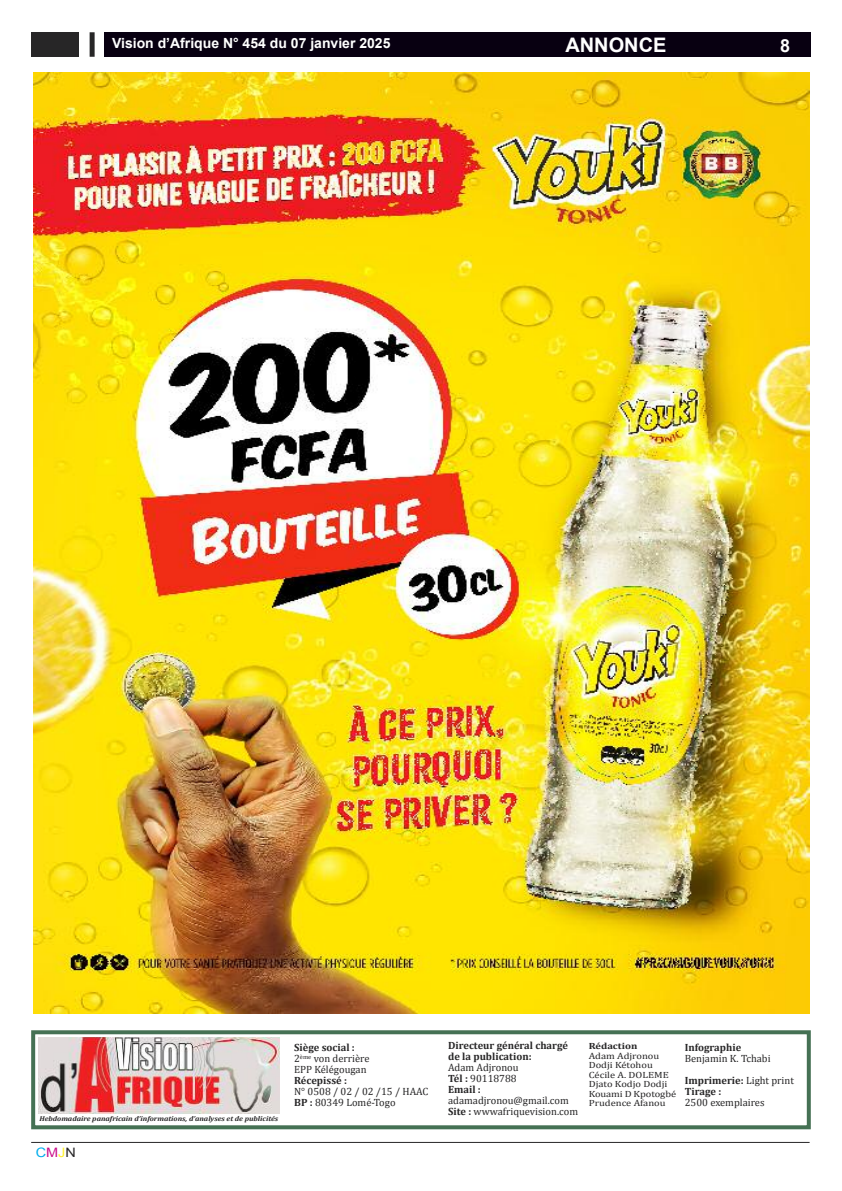
<style>
.page{position:relative;width:842px;height:1191px;background:#fff}
.page>*{position:absolute;margin:0;border:0;box-sizing:border-box;transform-origin:0 0}
.t1{font:700 20px "Arial";color:#fff}
.t2{font:700 18px "Arial";color:#fff}
.t3{font:700 14px "Arial";color:#fff}
.t4{font:13px "Arial";color:#00aded;scale:1.11 1}
.t5{font:10.5px/11px "Cambria";color:#272627}
.t6{font:700 10.5px/11px "Cambria";color:#272627}
.t7{font:9px/9.4px "Cambria";color:#272627;scale:1.17 1}
.t8{font:700 9px "Cambria";color:#272627;scale:1.17 1}
.t9{font:italic 700 7px "Cambria";color:#272627;scale:1.09 1}
.s1{color:#ca0d89}
.s2{color:#fff12a}
.s3{color:#272627}
.s4{font-weight:700}
</style>
<div class="page">
<div style="left:104px;top:32px;width:707px;height:25px;background:#080011"></div>
<div style="left:31px;top:32px;width:47px;height:25px;background:#272627"></div>
<div style="left:90px;top:32px;width:5px;height:25px;background:#272627"></div>
<hr style="left:31px;top:1142px;width:779px;height:1px;background:#272627">
<img style="left:38px;top:1037px;width:241px;height:76px">
<div style="left:31px;top:1030px;width:780px;height:99px;border:4px solid #457154"></div>
<img style="left:33px;top:73px;width:777px;height:941px">
<h3 class="t3" style="left:112px;top:35px;width:280px">Vision d’Afrique N° 454 du 07 janvier 2025</h3>
<h1 class="t1" style="left:565px;top:34px;width:103px">ANNONCE</h1>
<h2 class="t2" style="left:780px;top:36px;width:12px">8</h2>
<p class="t9" style="left:39px;top:1114px;width:221px">Hebdomadaire panafricain d’informations, d’analyses et de publicités</p>
<p class="t4" style="left:36px;top:1144px;width:38px">C<span class="s1">M</span><span class="s2">J</span><span class="s3">N</span></p>
<p class="t5" style="left:294px;top:1041px;width:77px"><span class="s4">Siège social :<br></span>2<sup>ème</sup> von derrière<br>EPP Kélégougan</p>
<p class="t6" style="left:294px;top:1074px;width:54px">Récepissé :</p>
<p class="t5" style="left:294px;top:1085px;width:136px">N° 0508 / 02 / 02 /15 / HAAC<br><span class="s4">BP :</span> 80349 Lomé-Togo</p>
<p class="t6" style="left:448px;top:1039px;width:121px">Directeur général chargé de la publication:</p>
<p class="t5" style="left:448px;top:1061px;width:72px">Adam Adjronou<br><span class="s4">Tél :</span> 90118788<br><span class="s4">Email :</span></p>
<p class="t5" style="left:448px;top:1094px;width:132px">adamadjronou@gmail.com<br><span class="s4">Site :</span> wwwafriquevision.com</p>
<p class="t8" style="left:589px;top:1040px;width:43px">Rédaction</p>
<p class="t7" style="left:589px;top:1050px;width:76px">Adam Adjronou<br>Dodji Kétohou<br>Cécile A. DOLEME<br>Djato Kodjo Dodji<br>Kouami D Kpotogbé<br>Prudence Afanou</p>
<p class="t6" style="left:685px;top:1041px;width:58px">Infographie</p>
<p class="t5" style="left:685px;top:1046px;width:111px;line-height:22px">Benjamin K. Tchabi<br><span class="s4">Imprimerie:</span> Light print</p>
<p class="t6" style="left:685px;top:1085px;width:38px">Tirage :</p>
<p class="t5" style="left:685px;top:1096px;width:81px">2500 exemplaires</p>
</div>
